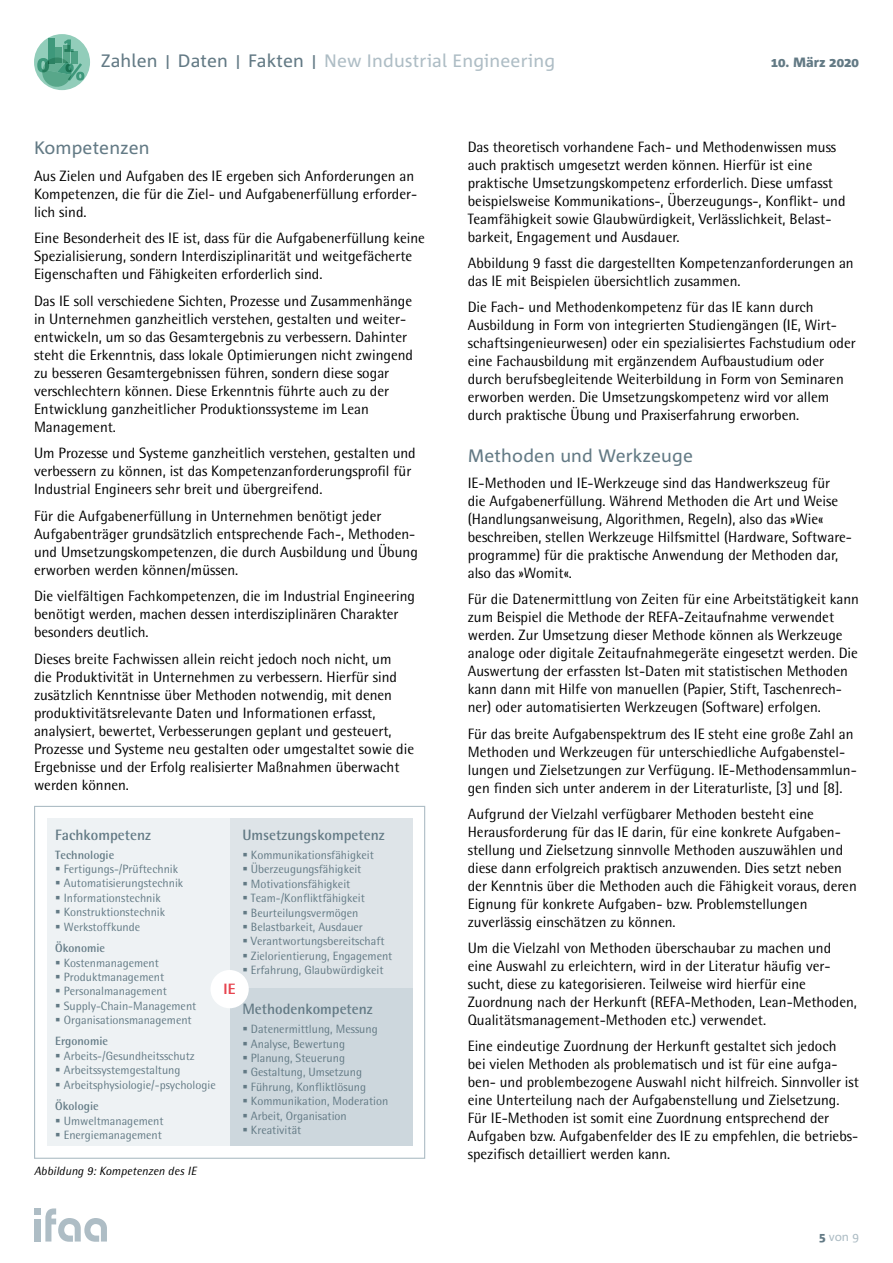
<style>
.page{position:relative;width:893px;height:1263px;background:#fff}
.page>*{position:absolute;margin:0;border:0;box-sizing:border-box;transform-origin:0 0}
.t1{font:18px "Corpid C1";letter-spacing:.01em;color:#aebdc5}
.t2{font:18px "Corpid C1";letter-spacing:.01em;color:#637a85}
.t3{font:15px/18px "Rotis Semi Sans";color:#000}
.t4{font:700 15px "Rotis Semi Sans";color:#637a85}
.t5{font:800 15px "Rotis Semi Sans";color:#e7444f}
.t6{font:800 13.5px "Corpid C1";color:#637a85}
.t7{font:12px/14.4px "Rotis Semi Sans";color:#637a85}
.t8{font:700 12px "Rotis Semi Sans";color:#637a85}
.t9{font:italic 12px "Rotis Semi Sans";letter-spacing:.005em;color:#000}
.t10{font:12px "Corpid C1";color:#aebdc5}
.s1{color:#637a85}
.s2{font-size:14.4px;color:#637a85}
.s3{font-weight:800;color:#637a85}
</style>
<div class="page">
<div style="left:34px;top:34px;width:56px;height:56px;background:#92cdba;border-radius:50%"></div>
<div style="left:49px;top:38px;width:6px;height:25px;background:#3e987b"></div>
<svg style="left:37px;top:39px;width:47px;height:49px"></svg>
<div style="left:34px;top:1218px;width:6px;height:23px;background:#aebdc5"></div>
<div style="left:34px;top:1208px;width:6px;height:7px;background:#aebdc5"></div>
<svg style="left:45px;top:1208px;width:62px;height:34px"></svg>
<div style="left:47px;top:819px;width:183px;height:327px;background:#eef2f4"></div>
<div style="left:230px;top:819px;width:182px;height:170px;background:#dee4e8"></div>
<div style="left:230px;top:989px;width:182px;height:157px;background:#cdd7dd"></div>
<div style="left:210px;top:970px;width:39px;height:38px;background:#fff;border-radius:50%"></div>
<div style="left:34px;top:806px;width:391px;height:353px;border:1px solid #aebdc5"></div>
<p class="t1" style="left:101px;top:50px;width:455px"><span class="s1">Zahlen</span> <span class="s2">|</span> <span class="s1">Daten</span> <span class="s2">|</span> <span class="s1">Fakten</span> <span class="s2">|</span> New Industrial Engineering</p>
<p class="t6" style="left:771px;top:53px;width:90px">10. März 2020</p>
<p class="t2" style="left:34px;top:137px;width:117px">Kompetenzen</p>
<p class="t3" style="left:34px;top:167px;width:385px">Aus Zielen und Aufgaben des IE ergeben sich Anforderungen an<br>Kompetenzen, die für die Ziel- und Aufgabenerfüllung erforder&shy;lich sind.</p>
<p class="t3" style="left:34px;top:229px;width:392px">Eine Besonderheit des IE ist, dass für die Aufgabenerfüllung keine<br>Spezialisierung, sondern Interdisziplinarität und weitgefächerte<br>Eigenschaften und Fähigkeiten erforderlich sind.</p>
<p class="t3" style="left:34px;top:292px;width:381px">Das IE soll verschiedene Sichten, Prozesse und Zusammenhänge in Unternehmen ganzheitlich verstehen, gestalten und weiter&shy;entwickeln, um so das Gesamtergebnis zu verbessern. Dahinter steht die Erkenntnis, dass lokale Optimierungen nicht zwingend zu besseren Gesamtergebnissen führen, sondern diese sogar verschlechtern können. Diese Erkenntnis führte auch zu der Entwicklung ganzheitlicher Produktionssysteme im Lean Management.</p>
<p class="t3" style="left:34px;top:444px;width:383px">Um Prozesse und Systeme ganzheitlich verstehen, gestalten und verbessern zu können, ist das Kompetenzanforderungsprofil für<br>Industrial Engineers sehr breit und übergreifend.</p>
<p class="t3" style="left:34px;top:507px;width:385px">Für die Aufgabenerfüllung in Unternehmen benötigt jeder Aufgabenträger grundsätzlich entsprechende Fach-, Methoden&shy;und Umsetzungskompetenzen, die durch Ausbildung und Übung erworben werden können/müssen.</p>
<p class="t3" style="left:34px;top:587px;width:382px">Die vielfältigen Fachkompetenzen, die im Industrial Engineering benötigt werden, machen dessen interdisziplinären Charakter besonders deutlich.</p>
<p class="t3" style="left:34px;top:650px;width:382px">Dieses breite Fachwissen allein reicht jedoch noch nicht, um<br>die Produktivität in Unternehmen zu verbessern. Hierfür sind zusätzlich Kenntnisse über Methoden notwendig, mit denen produktivitätsrelevante Daten und Informationen erfasst, analysiert, bewertet, Verbesserungen geplant und gesteuert, Prozesse und Systeme neu gestalten oder umgestaltet sowie die Ergebnisse und der Erfolg realisierter Maßnahmen überwacht werden können.</p>
<p class="t4" style="left:55px;top:825px;width:97px">Fachkompetenz</p>
<p class="t8" style="left:55px;top:847px;width:60px">Technologie</p>
<p class="t7" style="left:64px;top:861px;width:121px">Fertigungs-/Prüftechnik<br>Automatisierungstechnik<br>Informationstechnik<br>Konstruktionstechnik<br>Werkstoffkunde</p>
<p class="t8" style="left:55px;top:941px;width:51px">Ökonomie</p>
<p class="t7" style="left:64px;top:955px;width:134px">Kostenmanagement<br>Produktmanagement<br>Personalmanagement<br>Supply-Chain-Management<br>Organisationsmanagement</p>
<p class="t8" style="left:55px;top:1034px;width:54px">Ergonomie</p>
<p class="t7" style="left:64px;top:1048px;width:154px">Arbeits-/Gesundheitsschutz<br>Arbeitssystemgestaltung<br>Arbeitsphysiologie/-psychologie</p>
<p class="t8" style="left:55px;top:1099px;width:45px">Ökologie</p>
<p class="t7" style="left:64px;top:1113px;width:101px">Umweltmanagement<br>Energiemanagement</p>
<p class="t5" style="left:224px;top:979px;width:13px">IE</p>
<p class="t4" style="left:242px;top:825px;width:144px">Umsetzungskompetenz</p>
<p class="t7" style="left:251px;top:847px;width:143px">Kommunikationsfähigkeit<br>Überzeugungsfähigkeit<br>Motivationsfähigkeit<br>Team-/Konfliktfähigkeit<br>Beurteilungsvermögen<br>Belastbarkeit, Ausdauer<br>Verantwortungsbereitschaft<br>Zielorientierung, Engagement<br>Erfahrung, Glaubwürdigkeit</p>
<p class="t4" style="left:242px;top:1000px;width:132px">Methodenkompetenz</p>
<p class="t7" style="left:251px;top:1022px;width:139px">Datenermittlung, Messung<br>Analyse, Bewertung<br>Planung, Steuerung<br>Gestaltung, Umsetzung<br>Führung, Konfliktlösung<br>Kommunikation, Moderation<br>Arbeit, Organisation<br>Kreativität</p>
<p class="t9" style="left:34px;top:1163px;width:164px">Abbildung 9: Kompetenzen des IE</p>
<p class="t3" style="left:468px;top:138px;width:379px">Das theoretisch vorhandene Fach- und Methodenwissen muss auch praktisch umgesetzt werden können. Hierfür ist eine praktische Umsetzungskompetenz erforderlich. Diese umfasst beispielsweise Kommunikations-, Überzeugungs-, Konflikt- und Teamfähigkeit sowie Glaubwürdigkeit, Verlässlichkeit, Belast&shy;barkeit, Engagement und Ausdauer.</p>
<p class="t3" style="left:468px;top:254px;width:387px">Abbildung 9 fasst die dargestellten Kompetenzanforderungen an das IE mit Beispielen übersichtlich zusammen.</p>
<p class="t3" style="left:468px;top:298px;width:389px">Die Fach- und Methodenkompetenz für das IE kann durch Ausbildung in Form von integrierten Studiengängen (IE, Wirt&shy;schaftsingenieurwesen) oder ein spezialisiertes Fachstudium oder eine Fachausbildung mit ergänzendem Aufbaustudium oder durch berufsbegleitende Weiterbildung in Form von Seminaren erworben werden. Die Umsetzungskompetenz wird vor allem durch praktische Übung und Praxiserfahrung erworben.</p>
<p class="t2" style="left:468px;top:445px;width:227px">Methoden und Werkzeuge</p>
<p class="t3" style="left:468px;top:474px;width:386px">IE-Methoden und IE-Werkzeuge sind das Handwerkszeug für<br>die Aufgabenerfüllung. Während Methoden die Art und Weise (Handlungsanweisung, Algorithmen, Regeln), also das »Wie« beschreiben, stellen Werkzeuge Hilfsmittel (Hardware, Software&shy;programme) für die praktische Anwendung der Methoden dar, also das »Womit«.</p>
<p class="t3" style="left:468px;top:590px;width:393px">Für die Datenermittlung von Zeiten für eine Arbeitstätigkeit kann zum Beispiel die Methode der REFA-Zeitaufnahme verwendet werden. Zur Umsetzung dieser Methode können als Werkzeuge analoge oder digitale Zeitaufnahmegeräte eingesetzt werden. Die Auswertung der erfassten Ist-Daten mit statistischen Methoden kann dann mit Hilfe von manuellen (Papier, Stift, Taschenrech&shy;ner) oder automatisierten Werkzeugen (Software) erfolgen.</p>
<p class="t3" style="left:468px;top:724px;width:391px">Für das breite Aufgabenspektrum des IE steht eine große Zahl an Methoden und Werkzeugen für unterschiedliche Aufgabenstel&shy;lungen und Zielsetzungen zur Verfügung. IE-Methodensammlun&shy;gen finden sich unter anderem in der Literaturliste, [3] und [8].</p>
<p class="t3" style="left:468px;top:804px;width:391px">Aufgrund der Vielzahl verfügbarer Methoden besteht eine Herausforderung für das IE darin, für eine konkrete Aufgaben&shy;stellung und Zielsetzung sinnvolle Methoden auszuwählen und diese dann erfolgreich praktisch anzuwenden. Dies setzt neben der Kenntnis über die Methoden auch die Fähigkeit voraus, deren Eignung für konkrete Aufgaben- bzw. Problemstellungen zuverlässig einschätzen zu können.</p>
<p class="t3" style="left:468px;top:938px;width:391px">Um die Vielzahl von Methoden überschaubar zu machen und eine Auswahl zu erleichtern, wird in der Literatur häufig ver&shy;sucht, diese zu kategorisieren. Teilweise wird hierfür eine Zuordnung nach der Herkunft (REFA-Methoden, Lean-Methoden, Qualitätsmanagement-Methoden etc.) verwendet.</p>
<p class="t3" style="left:468px;top:1037px;width:393px">Eine eindeutige Zuordnung der Herkunft gestaltet sich jedoch<br>bei vielen Methoden als problematisch und ist für eine aufga&shy;ben- und problembezogene Auswahl nicht hilfreich. Sinnvoller ist eine Unterteilung nach der Aufgabenstellung und Zielsetzung.<br>Für IE-Methoden ist somit eine Zuordnung entsprechend der Aufgaben bzw. Aufgabenfelder des IE zu empfehlen, die betriebs&shy;spezifisch detailliert werden kann.</p>
<p class="t10" style="left:819px;top:1229px;width:41px"><span class="s3">5</span> von 9</p>
</div>
